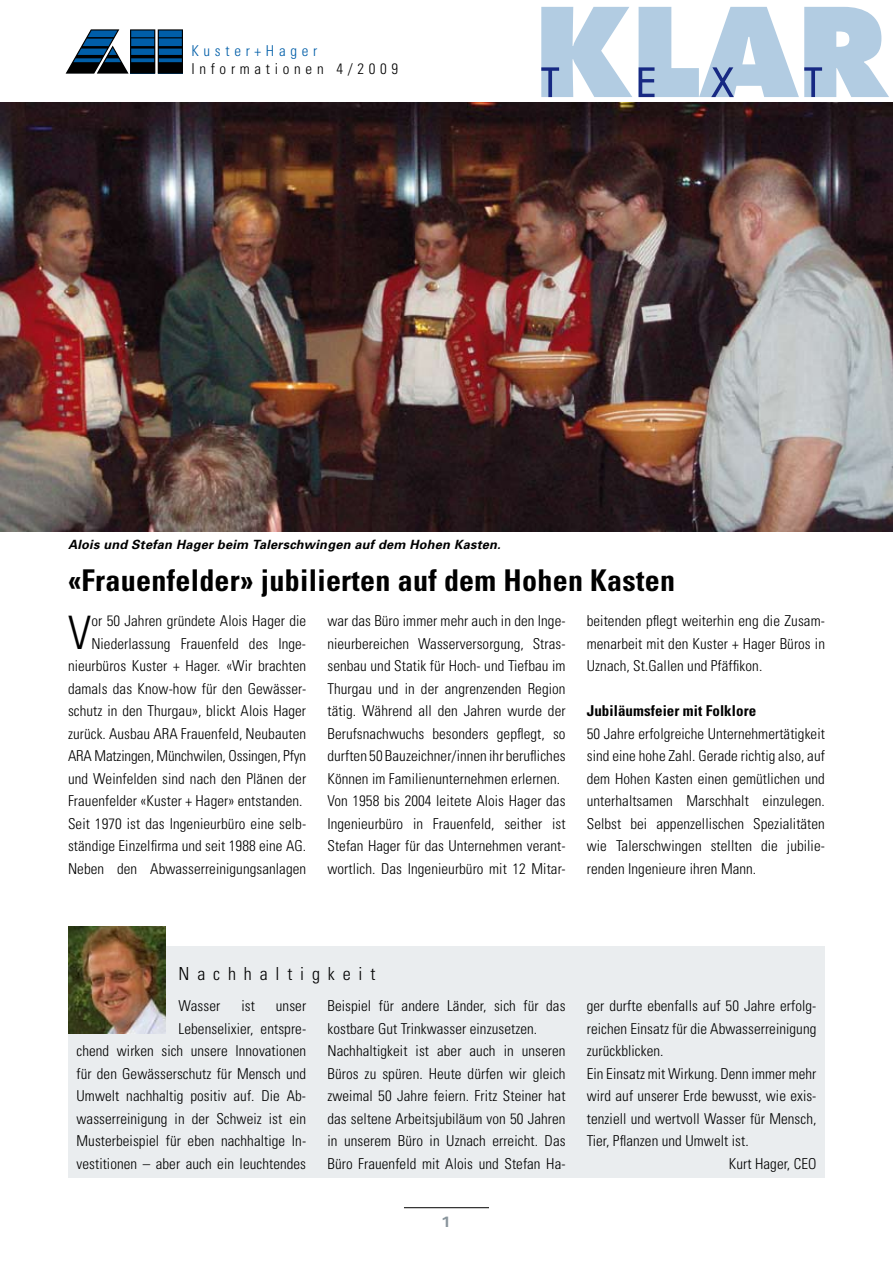
<style>
.page{position:relative;width:893px;height:1263px;background:#fff}
.page>*{position:absolute;margin:0;border:0;box-sizing:border-box;transform-origin:0 0}
.t1{font:300 condensed 46.2px "Univers";color:#000}
.t2{font:700 condensed 30px "Univers";letter-spacing:.01em;color:#000}
.t3{font:300 condensed 18px "Univers";letter-spacing:.435em;color:#000}
.t4{font:300 condensed 15px/22.5px "Univers";letter-spacing:.005em;color:#000;text-align:right}
.t5{font:700 condensed 15px "Univers";letter-spacing:.005em;color:#000}
.t6{font:300 condensed 15px "Univers";letter-spacing:.315em;color:#000}
.t7{font:300 condensed 15px "Univers";letter-spacing:.315em;color:#005ea8}
.t8{font:700 expanded 15px "Univers";color:#89959c}
.t9{font:italic 700 12.75px "Univers";letter-spacing:.02em;color:#000}
</style>
<div class="page">
<div style="left:68px;top:946px;width:757px;height:232px;background:#eaedef"></div>
<img style="left:0;top:102px;width:893px;height:429px">
<img style="left:68px;top:927px;width:98px;height:106px">
<svg style="left:541px;top:7px;width:91px;height:90px"></svg>
<svg style="left:639px;top:7px;width:250px;height:90px"></svg>
<svg style="left:66px;top:29px;width:117px;height:45px"></svg>
<hr style="left:404px;top:1207px;width:85px;height:1px;background:#000">
<p class="t7" style="left:191px;top:42px;width:127px">Kuster+Hager</p>
<p class="t6" style="left:191px;top:60px;width:208px">Informationen 4/2009</p>
<p class="t9" style="left:68px;top:537px;width:434px">Alois und Stefan Hager beim Talerschwingen auf dem Hohen Kasten.</p>
<h2 class="t2" style="left:68px;top:561px;width:609px">«Frauenfelder» jubilierten auf dem Hohen Kasten</h2>
<p class="t4" style="left:68px;top:610px;width:240px">or 50 Jahren gründete Alois Hager die Niederlassung Frauenfeld des Inge&shy;nieurbüros Kuster + Hager. «Wir brachten damals das Know-how für den Gewässer&shy;schutz in den Thurgau», blickt Alois Hager zurück. Ausbau ARA Frauenfeld, Neubauten ARA Matzingen, Münchwilen, Ossingen, Pfyn und Weinfelden sind nach den Plänen der Frauenfelder «Kuster + Hager» entstanden.<br>Seit 1970 ist das Ingenieurbüro eine selb&shy;ständige Einzelfirma und seit 1988 eine AG.<br>Neben den Abwasserreinigungsanlagen</p>
<h1 class="t1" style="left:68px;top:605px;width:25px">V</h1>
<p class="t4" style="left:327px;top:610px;width:240px;text-align:left">war das Büro immer mehr auch in den Inge&shy;nieurbereichen Wasserversorgung, Stras&shy;senbau und Statik für Hoch- und Tiefbau im Thurgau und in der angrenzenden Region tätig. Während all den Jahren wurde der Berufsnachwuchs besonders gepflegt, so durften 50 Bauzeichner/innen ihr berufliches Können im Familienunternehmen erlernen.<br>Von 1958 bis 2004 leitete Alois Hager das Ingenieurbüro in Frauenfeld, seither ist Stefan Hager für das Unternehmen verant&shy;wortlich. Das Ingenieurbüro mit 12 Mitar-</p>
<p class="t4" style="left:587px;top:610px;width:240px;text-align:justify">beitenden pflegt weiterhin eng die Zusam&shy;menarbeit mit den Kuster + Hager Büros in Uznach, St.Gallen und Pfäffikon.</p>
<p class="t5" style="left:587px;top:702px;width:171px">Jubiläumsfeier mit Folklore</p>
<p class="t4" style="left:587px;top:722px;width:240px;text-align:justify">50 Jahre erfolgreiche Unternehmertätigkeit sind eine hohe Zahl. Gerade richtig also, auf dem Hohen Kasten einen gemütlichen und unterhaltsamen Marschhalt einzulegen.<br>Selbst bei appenzellischen Spezialitäten wie Talerschwingen stellten die jubilie&shy;renden Ingenieure ihren Mann.</p>
<p class="t3" style="left:179px;top:962px;width:198px">Nachhaltigkeit</p>
<p class="t4" style="left:77px;top:995px;width:231px">unser<br>Lebenselixier, entspre-<br>chend wirken sich unsere Innovationen für den Gewässerschutz für Mensch und Umwelt nachhaltig positiv auf. Die Ab&shy;wasserreinigung in der Schweiz ist ein Musterbeispiel für eben nachhaltige In&shy;vestitionen – aber auch ein leuchtendes</p>
<p class="t4" style="left:587px;top:995px;width:231px">ger durfte ebenfalls auf 50 Jahre erfolg-</p>
<p class="t4" style="left:327px;top:995px;width:240px;text-align:left">Beispiel für andere Länder, sich für das kostbare Gut Trinkwasser einzusetzen.<br>Nachhaltigkeit ist aber auch in unseren Büros zu spüren. Heute dürfen wir gleich zweimal 50 Jahre feiern. Fritz Steiner hat das seltene Arbeitsjubiläum von 50 Jahren in unserem Büro in Uznach erreicht. Das Büro Frauenfeld mit Alois und Stefan Ha-</p>
<p class="t4" style="left:179px;top:995px;width:43px">Wasser</p>
<p class="t4" style="left:241px;top:995px;width:15px">ist</p>
<p class="t4" style="left:587px;top:1017px;width:231px">reichen Einsatz für die Abwasserreinigung</p>
<p class="t4" style="left:587px;top:1040px;width:78px">zurückblicken.</p>
<p class="t4" style="left:587px;top:1062px;width:231px">Ein Einsatz mit Wirkung. Denn immer mehr</p>
<p class="t4" style="left:587px;top:1085px;width:231px">wird auf unserer Erde bewusst, wie exis-</p>
<p class="t4" style="left:587px;top:1107px;width:231px">tenziell und wertvoll Wasser für Mensch,</p>
<p class="t4" style="left:587px;top:1130px;width:163px">Tier, Pflanzen und Umwelt ist.</p>
<p class="t4" style="left:729px;top:1152px;width:89px">Kurt Hager, CEO</p>
<p class="t8" style="left:441px;top:1213px;width:13px">1</p>
</div>
